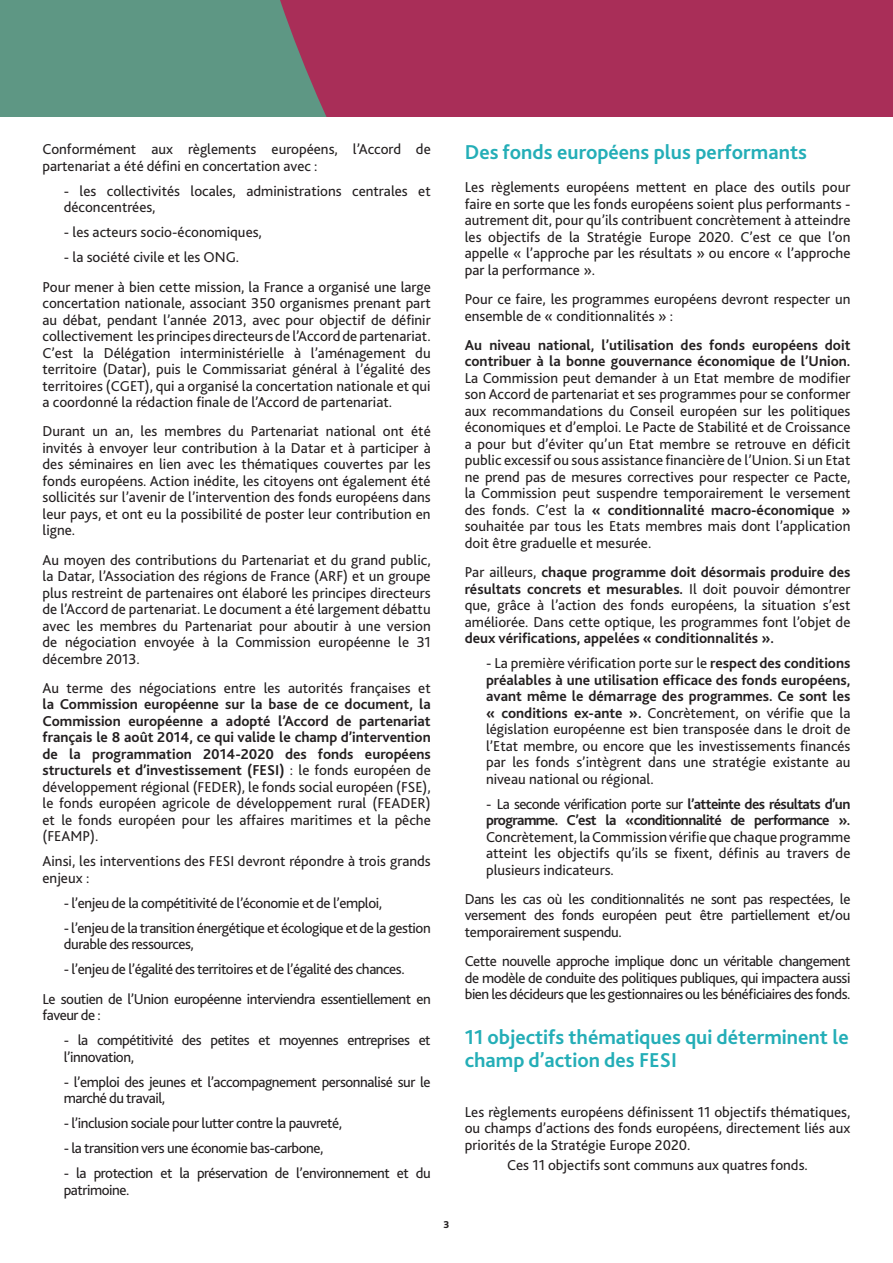
<style>
.page{position:relative;width:893px;height:1263px;background:#fff}
.page>*{position:absolute;margin:0;border:0;box-sizing:border-box;transform-origin:0 0}
.t1{font:700 21px/23.1px "Bliss 2";color:#24aeb7}
.t2{font:15px/16.5px "Bliss 2";color:#231f20;text-align:justify}
.t3{font:700 15px/16.5px "Bliss 2";color:#231f20;text-align:justify}
.t4{font:15px/16.5px "Bliss 2";letter-spacing:-.03em;color:#231f20}
.t5{font:700 15px/16.5px "Bliss 2";letter-spacing:-.04em;color:#231f20}
.t6{font:800 10.5px "Bliss 2";color:#231f20}
.s1{font-weight:400}
.s2{font-weight:700}
</style>
<div class="page">
<div style="left:0;top:0;width:272px;height:116px;background:#5e9784"></div>
<div style="left:272px;top:0;width:621px;height:116px;background:#a92e58"></div>
<p class="t2" style="left:43px;top:141px;width:390px">Conformément aux règlements européens, l’Accord de partenariat a été défini en concertation avec :</p>
<p class="t2" style="left:64px;top:183px;width:368px">- les collectivités locales, administrations centrales et déconcentrées,</p>
<p class="t2" style="left:64px;top:224px;width:200px">- les acteurs socio-économiques,</p>
<p class="t2" style="left:43px;top:243px;width:390px;line-height:29.2px;text-indent:21px">- la société civile et les ONG.<br>Pour mener à bien cette mission, la France a organisé une large</p>
<p class="t2" style="left:43px;top:295px;width:390px">concertation nationale, associant 350 organismes prenant part au débat, pendant l’année 2013, avec pour objectif de définir collectivement les principes directeurs de l’Accord de partenariat.<br>C’est la Délégation interministérielle à l’aménagement du territoire (Datar), puis le Commissariat général à l’égalité des territoires (CGET), qui a organisé la concertation nationale et qui a coordonné la rédaction finale de l’Accord de partenariat.</p>
<p class="t2" style="left:43px;top:423px;width:390px">Durant un an, les membres du Partenariat national ont été invités à envoyer leur contribution à la Datar et à participer à des séminaires en lien avec les thématiques couvertes par les fonds européens. Action inédite, les citoyens ont également été sollicités sur l’avenir de l’intervention des fonds européens dans leur pays, et ont eu la possibilité de poster leur contribution en ligne.</p>
<p class="t2" style="left:43px;top:551px;width:390px">Au moyen des contributions du Partenariat et du grand public, la Datar, l’Association des régions de France (ARF) et un groupe plus restreint de partenaires ont élaboré les principes directeurs de l’Accord de partenariat. Le document a été largement débattu avec les membres du Partenariat pour aboutir à une version de négociation envoyée à la Commission européenne le 31 décembre 2013.</p>
<p class="t2" style="left:43px;top:680px;width:390px">Au terme des négociations entre les autorités françaises et</p>
<p class="t3" style="left:43px;top:696px;width:390px">la Commission européenne sur la base de ce document, la Commission européenne a adopté l’Accord de partenariat français le 8 août 2014, ce qui valide le champ d’intervention de la programmation 2014-2020 des fonds européens structurels et d’investissement (FESI) <span class="s1">: le fonds européen de développement régional (FEDER), le fonds social européen (FSE), le fonds européen agricole de développement rural (FEADER) et le fonds européen pour les affaires maritimes et la pêche (FEAMP).</span></p>
<p class="t2" style="left:43px;top:853px;width:390px">Ainsi, les interventions des FESI devront répondre à trois grands enjeux :</p>
<p class="t4" style="left:64px;top:895px;width:320px">- l’enjeu de la compétitivité de l’économie et de l’emploi,</p>
<p class="t4" style="left:64px;top:920px;width:368px">- l’enjeu de la transition énergétique et écologique et de la gestion durable des ressources,</p>
<p class="t4" style="left:43px;top:955px;width:390px;line-height:29.2px;text-align:center">- l’enjeu de l’égalité des territoires et de l’égalité des chances.<br>Le soutien de l’Union européenne interviendra essentiellement en</p>
<p class="t4" style="left:43px;top:1007px;width:60px">faveur de :</p>
<p class="t4" style="left:64px;top:1032px;width:368px">- la compétitivité des petites et moyennes entreprises et l’innovation,</p>
<p class="t4" style="left:64px;top:1073px;width:368px">- l’emploi des jeunes et l’accompagnement personnalisé sur le marché du travail,</p>
<p class="t4" style="left:64px;top:1115px;width:280px">- l’inclusion sociale pour lutter contre la pauvreté,</p>
<p class="t4" style="left:64px;top:1140px;width:261px">- la transition vers une économie bas-carbone,</p>
<p class="t4" style="left:64px;top:1165px;width:368px">- la protection et la préservation de l’environnement et du patrimoine.</p>
<p class="t6" style="left:443px;top:1218px;width:7px">3</p>
<h1 class="t1" style="left:465px;top:140px;width:344px">Des fonds européens plus performants</h1>
<p class="t2" style="left:465px;top:179px;width:387px">Les règlements européens mettent en place des outils pour faire en sorte que les fonds européens soient plus performants - autrement dit, pour qu’ils contribuent concrètement à atteindre les objectifs de la Stratégie Europe 2020. C’est ce que l’on appelle « l’approche par les résultats » ou encore « l’approche par la performance ».</p>
<p class="t2" style="left:465px;top:291px;width:387px">Pour ce faire, les programmes européens devront respecter un ensemble de « conditionnalités » :</p>
<p class="t3" style="left:465px;top:337px;width:387px">Au niveau national, l’utilisation des fonds européens doit contribuer à la bonne gouvernance économique de l’Union.</p>
<p class="t2" style="left:465px;top:370px;width:387px">La Commission peut demander à un Etat membre de modifier son Accord de partenariat et ses programmes pour se conformer aux recommandations du Conseil européen sur les politiques économiques et d’emploi. Le Pacte de Stabilité et de Croissance a pour but d’éviter qu’un Etat membre se retrouve en déficit public excessif ou sous assistance financière de l’Union. Si un Etat ne prend pas de mesures correctives pour respecter ce Pacte, la Commission peut suspendre temporairement le versement des fonds. C’est la <span class="s2">« conditionnalité macro-économique » </span>souhaitée par tous les Etats membres mais dont l’application doit être graduelle et mesurée.</p>
<p class="t2" style="left:465px;top:564px;width:387px">Par ailleurs, <span class="s2">chaque programme doit désormais produire des résultats concrets et mesurables.</span> Il doit pouvoir démontrer que, grâce à l’action des fonds européens, la situation s’est améliorée. Dans cette optique, les programmes font l’objet de</p>
<p class="t3" style="left:465px;top:630px;width:311px">deux vérifications, appelées « conditionnalités ».</p>
<p class="t2" style="left:486px;top:655px;width:366px">- La première vérification porte sur le <span class="s2">respect des conditions préalables à une utilisation efficace des fonds européens, avant même le démarrage des programmes. Ce sont les « conditions ex-ante ».</span> Concrètement, on vérifie que la législation européenne est bien transposée dans le droit de l’Etat membre, ou encore que les investissements financés par les fonds s’intègrent dans une stratégie existante au niveau national ou régional.</p>
<p class="t5" style="left:486px;top:795px;width:366px"><span class="s1">- La seconde vérification porte sur</span> l’atteinte des résultats d’un programme. C’est la «conditionnalité de performance ».</p>
<p class="t2" style="left:486px;top:828px;width:366px">Concrètement, la Commission vérifie que chaque programme atteint les objectifs qu’ils se fixent, définis au travers de plusieurs indicateurs.</p>
<p class="t2" style="left:465px;top:891px;width:387px">Dans les cas où les conditionnalités ne sont pas respectées, le versement des fonds européen peut être partiellement et/ou temporairement suspendu.</p>
<p class="t2" style="left:465px;top:953px;width:387px">Cette nouvelle approche implique donc un véritable changement de modèle de conduite des politiques publiques, qui impactera aussi bien les décideurs que les gestionnaires ou les bénéficiaires des fonds.</p>
<h1 class="t1" style="left:465px;top:1025px;width:385px">11 objectifs thématiques qui déterminent le champ d’action des FESI</h1>
<p class="t2" style="left:465px;top:1103px;width:387px">Les règlements européens définissent 11 objectifs thématiques, ou champs d’actions des fonds européens, directement liés aux priorités de la Stratégie Europe 2020.</p>
<p class="t2" style="left:507px;top:1157px;width:302px">Ces 11 objectifs sont communs aux quatres fonds.</p>
</div>
